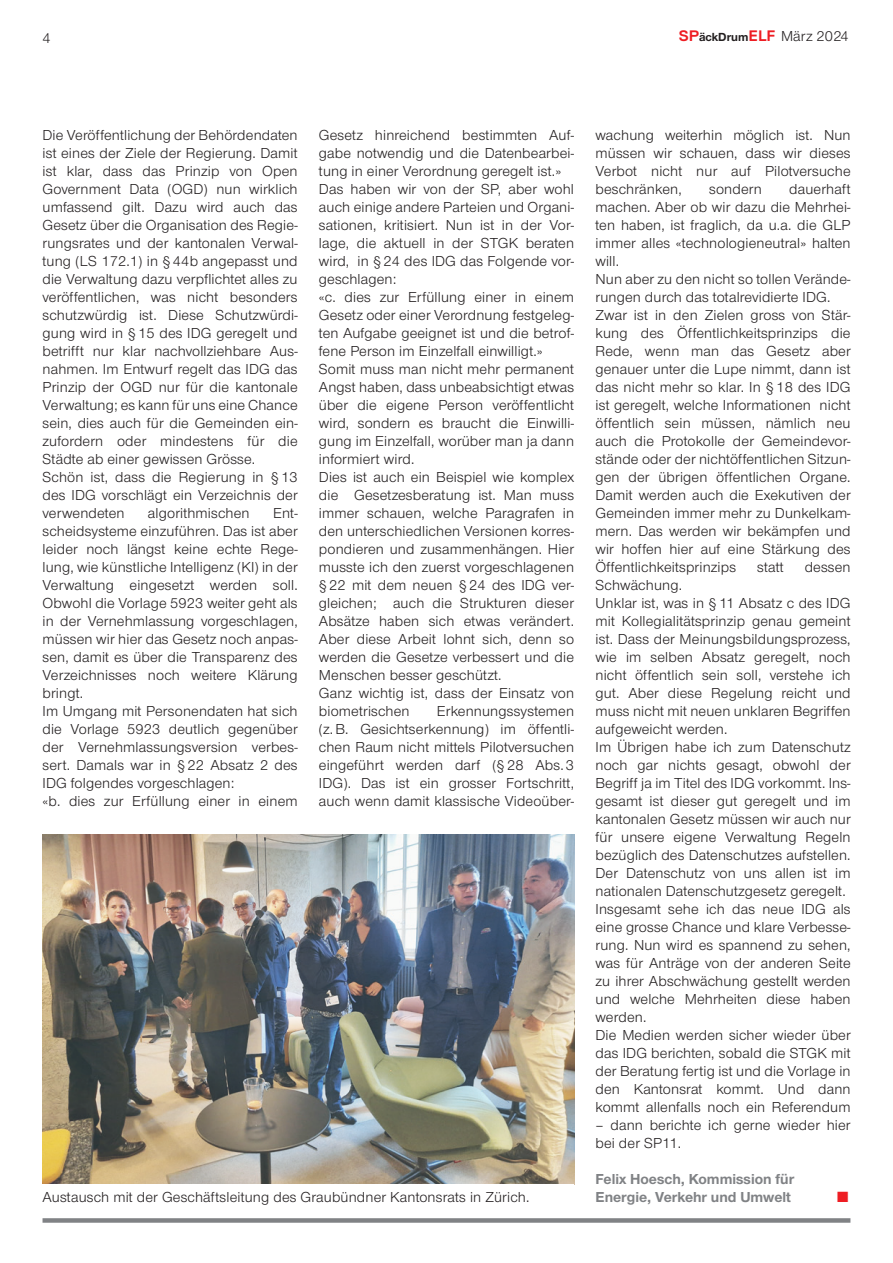
<style>
.page{position:relative;width:893px;height:1263px;background:#fff}
.page>*{position:absolute;margin:0;border:0;box-sizing:border-box;transform-origin:0 0}
.Text{font:15px/18px "Nimbus San Nov";letter-spacing:.01em;color:#231f20;text-align:justify}
.Titeli{font:700 15px "Nimbus San Nov";color:#808285}
.Titeli-2{font:14.85px "Zapf Dingbats ITC";color:#ee1d23}
.s1{font-family:"Replica";font-weight:700;font-size:15.15px;color:#ee1d23}
.s2{font-weight:700;font-size:12.15px}
</style>
<div class="page">
<div style="left:43px;top:1218px;width:807px;height:5px;background:#808285"></div>
<img style="left:43px;top:834px;width:531px;height:350px">
<p class="Text" style="left:43px;top:29px;width:10px">4</p>
<p class="Text" style="left:679px;top:27px;width:172px"><span class="s1">SP</span><span class="s2">äckDrum</span><span class="s1">ELF</span> März 2024</p>
<p class="Text" style="left:43px;top:126px;width:257px">Die Veröffentlichung der Behördendaten ist eines der Ziele der Regierung. Damit ist klar, dass das Prinzip von Open Government Data (OGD) nun wirklich umfassend gilt. Dazu wird auch das Gesetz über die Organisation des Regie&shy;rungsrates und der kantonalen Verwal&shy;tung (LS 172.1) in § 44b angepasst und die Verwaltung dazu verpflichtet alles zu veröffentlichen, was nicht besonders schutzwürdig ist. Diese Schutzwürdi&shy;gung wird in § 15 des IDG geregelt und betrifft nur klar nachvollziehbare Aus&shy;nahmen. Im Entwurf regelt das IDG das Prinzip der OGD nur für die kantonale Verwaltung; es kann für uns eine Chance sein, dies auch für die Gemeinden ein&shy;zufordern oder mindestens für die Städte ab einer gewissen Grösse.</p>
<p class="Text" style="left:43px;top:468px;width:257px">Schön ist, dass die Regierung in § 13 des IDG vorschlägt ein Verzeichnis der verwendeten</p>
<p class="Text" style="left:43px;top:504px;width:257px;text-indent:231px">Ent&shy;scheidsysteme einzuführen. Das ist aber leider noch längst keine echte Rege&shy;lung, wie künstliche Intelligenz (KI) in der Verwaltung eingesetzt werden soll.<br>Obwohl die Vorlage 5923 weiter geht als in der Vernehmlassung vorgeschlagen, müssen wir hier das Gesetz noch anpas&shy;sen, damit es über die Transparenz des Verzeichnisses noch weitere Klärung bringt.</p>
<p class="Text" style="left:43px;top:702px;width:257px">Im Umgang mit Personendaten hat sich die Vorlage 5923 deutlich gegenüber der Vernehmlassungsversion verbes&shy;sert. Damals war in § 22 Absatz 2 des IDG folgendes vorgeschlagen:</p>
<p class="Text" style="left:43px;top:792px;width:257px">«b. dies zur Erfüllung einer in einem</p>
<p class="Text" style="left:148px;top:504px;width:103px">algorithmischen</p>
<p class="Text" style="left:319px;top:126px;width:257px">Gesetz hinreichend bestimmten Auf&shy;gabe notwendig und die Datenbearbei&shy;tung in einer Verordnung geregelt ist.»</p>
<p class="Text" style="left:319px;top:180px;width:257px">Das haben wir von der SP, aber wohl auch einige andere Parteien und Organi&shy;sationen, kritisiert. Nun ist in der Vor&shy;lage, die aktuell in der STGK beraten wird, in § 24 des IDG das Folgende vor&shy;geschlagen:</p>
<p class="Text" style="left:319px;top:288px;width:257px">«c. dies zur Erfüllung einer in einem Gesetz oder einer Verordnung festgeleg&shy;ten Aufgabe geeignet ist und die betrof&shy;fene Person im Einzelfall einwilligt.»</p>
<p class="Text" style="left:319px;top:360px;width:257px">Somit muss man nicht mehr permanent Angst haben, dass unbeabsichtigt etwas über die eigene Person veröffentlicht wird, sondern es braucht die Einwilli&shy;gung im Einzelfall, worüber man ja dann informiert wird.</p>
<p class="Text" style="left:319px;top:468px;width:257px">Dies ist auch ein Beispiel wie komplex die Gesetzesberatung ist. Man muss immer schauen, welche Paragrafen in den unterschiedlichen Versionen korres&shy;pondieren und zusammenhängen. Hier musste ich den zuerst vorgeschlagenen § 22 mit dem neuen § 24 des IDG ver&shy;gleichen; auch die Strukturen dieser Absätze haben sich etwas verändert.<br>Aber diese Arbeit lohnt sich, denn so werden die Gesetze verbessert und die Menschen besser geschützt.</p>
<p class="Text" style="left:319px;top:684px;width:257px">Ganz wichtig ist, dass der Einsatz von biometrischen</p>
<p class="Text" style="left:319px;top:702px;width:257px;text-indent:118px">Erkennungssystemen (z.B. Gesichtserkennung) im öffentli&shy;chen Raum nicht mittels Pilotversuchen eingeführt werden darf (§ 28 Abs. 3<br>IDG). Das ist ein grosser Fortschritt, auch wenn damit klassische Videoüber-</p>
<p class="Text" style="left:595px;top:126px;width:257px">wachung weiterhin möglich ist. Nun müssen wir schauen, dass wir dieses Verbot nicht nur auf Pilotversuche beschränken,</p>
<p class="Text" style="left:595px;top:180px;width:257px;text-indent:194px">dauerhaft machen. Aber ob wir dazu die Mehrhei&shy;ten haben, ist fraglich, da u.a. die GLP immer alles «technologieneutral» halten will.</p>
<p class="Text" style="left:595px;top:270px;width:257px">Nun aber zu den nicht so tollen Verände&shy;rungen durch das totalrevidierte IDG.</p>
<p class="Text" style="left:595px;top:306px;width:257px">Zwar ist in den Zielen gross von Stär&shy;kung des Öffentlichkeitsprinzips die Rede, wenn man das Gesetz aber genauer unter die Lupe nimmt, dann ist das nicht mehr so klar. In § 18 des IDG ist geregelt, welche Informationen nicht öffentlich sein müssen, nämlich neu auch die Protokolle der Gemeindevor&shy;stände oder der nichtöffentlichen Sitzun&shy;gen der übrigen öffentlichen Organe.<br>Damit werden auch die Exekutiven der Gemeinden immer mehr zu Dunkelkam&shy;mern. Das werden wir bekämpfen und wir hoffen hier auf eine Stärkung des Öffentlichkeitsprinzips</p>
<p class="Text" style="left:709px;top:180px;width:54px">sondern</p>
<p class="Text" style="left:757px;top:558px;width:28px">statt</p>
<p class="Text" style="left:805px;top:558px;width:47px">dessen</p>
<p class="Text" style="left:595px;top:576px;width:88px">Schwächung.</p>
<p class="Text" style="left:595px;top:594px;width:257px">Unklar ist, was in § 11 Absatz c des IDG mit Kollegialitätsprinzip genau gemeint ist. Dass der Meinungsbildungsprozess, wie im selben Absatz geregelt, noch nicht öffentlich sein soll, verstehe ich gut. Aber diese Regelung reicht und muss nicht mit neuen unklaren Begriffen aufgeweicht werden.</p>
<p class="Text" style="left:595px;top:738px;width:257px">Im Übrigen habe ich zum Datenschutz noch gar nichts gesagt, obwohl der Begriff ja im Titel des IDG vorkommt. Ins&shy;gesamt ist dieser gut geregelt und im kantonalen Gesetz müssen wir auch nur für unsere eigene Verwaltung Regeln bezüglich des Datenschutzes aufstellen.<br>Der Datenschutz von uns allen ist im nationalen Datenschutzgesetz geregelt.</p>
<p class="Text" style="left:595px;top:900px;width:257px">Insgesamt sehe ich das neue IDG als eine grosse Chance und klare Verbesse&shy;rung. Nun wird es spannend zu sehen, was für Anträge von der anderen Seite zu ihrer Abschwächung gestellt werden und welche Mehrheiten diese haben werden.</p>
<p class="Text" style="left:595px;top:1026px;width:257px">Die Medien werden sicher wieder über das IDG berichten, sobald die STGK mit der Beratung fertig ist und die Vorlage in den Kantonsrat kommt. Und dann kommt allenfalls noch ein Referendum</p>
<p class="Text" style="left:595px;top:1116px;width:257px">– dann berichte ich gerne wieder hier bei der SP11.</p>
<p class="Titeli" style="left:595px;top:1170px;width:200px">Felix Hoesch, Kommission für</p>
<p class="Text" style="left:43px;top:1188px;width:488px">Austausch mit der Geschäftsleitung des Graubündner Kantonsrats in Zürich.</p>
<p class="Titeli" style="left:595px;top:1188px;width:197px">Energie, Verkehr und Umwelt</p>
<p class="Titeli-2" style="left:837px;top:1190px;width:13px">■</p>
</div>
